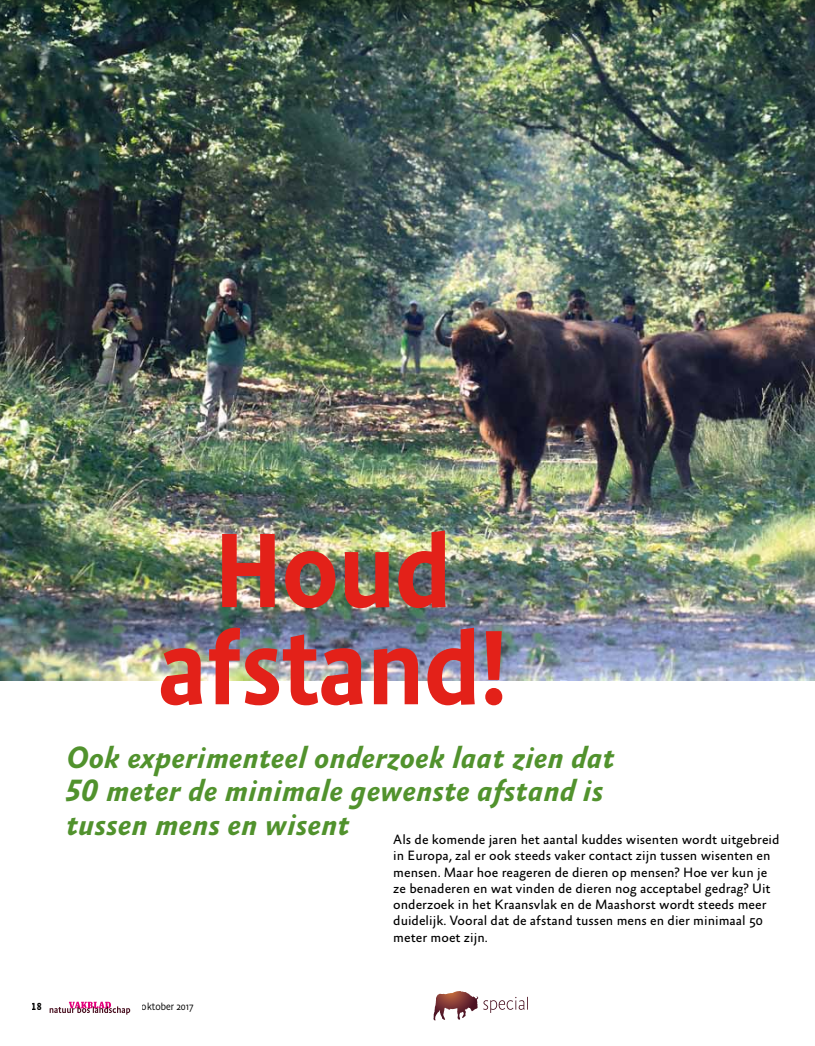
<style>
.page{position:relative;width:815px;height:1046px;background:#fff}
.page>*{position:absolute;margin:0;border:0;box-sizing:border-box;transform-origin:0 0}
.t1{font:500 107.12px/97.1px "Absara Sans Head";color:#e32119;text-align:center}
.t2{font:italic 700 31.25px/33.8px "Absara Sans TF";color:#51922d}
.t3{font:13.75px/16.2px "Absara Sans";color:#000}
.t4{font:300 10.38px "Absara Sans Head";color:#000}
.t5{font:500 10.38px "Absara Sans TF Head";color:#000}
</style>
<div class="page">
<img style="left:0;top:53px;width:815px;height:627px">
<img style="left:0;top:0;width:815px;height:53px">
<svg style="left:50px;top:1001px;width:80px;height:13px"></svg>
<svg style="left:433px;top:991px;width:26px;height:29px"></svg>
<svg style="left:483px;top:996px;width:45px;height:16px"></svg>
<h1 class="t1" style="left:159px;top:521px;width:350px">Houd afstand!</h1>
<h2 class="t2" style="left:66px;top:741px;width:550px">Ook experimenteel onderzoek laat zien dat<br>50 meter de minimale gewenste afstand is tussen mens en wisent</h2>
<p class="t3" style="left:393px;top:831px;width:388px">Als de komende jaren het aantal kuddes wisenten wordt uitgebreid in Europa, zal er ook steeds vaker contact zijn tussen wisenten en mensen. Maar hoe reageren de dieren op mensen? Hoe ver kun je ze benaderen en wat vinden de dieren nog acceptabel gedrag? Uit onderzoek in het Kraansvlak en de Maashorst wordt steeds meer duidelijk. Vooral dat de afstand tussen mens en dier minimaal 50 meter moet zijn.</p>
<p class="t5" style="left:32px;top:999px;width:11px">18</p>
<p class="t4" style="left:142px;top:999px;width:53px">oktober 2017</p>
</div>
